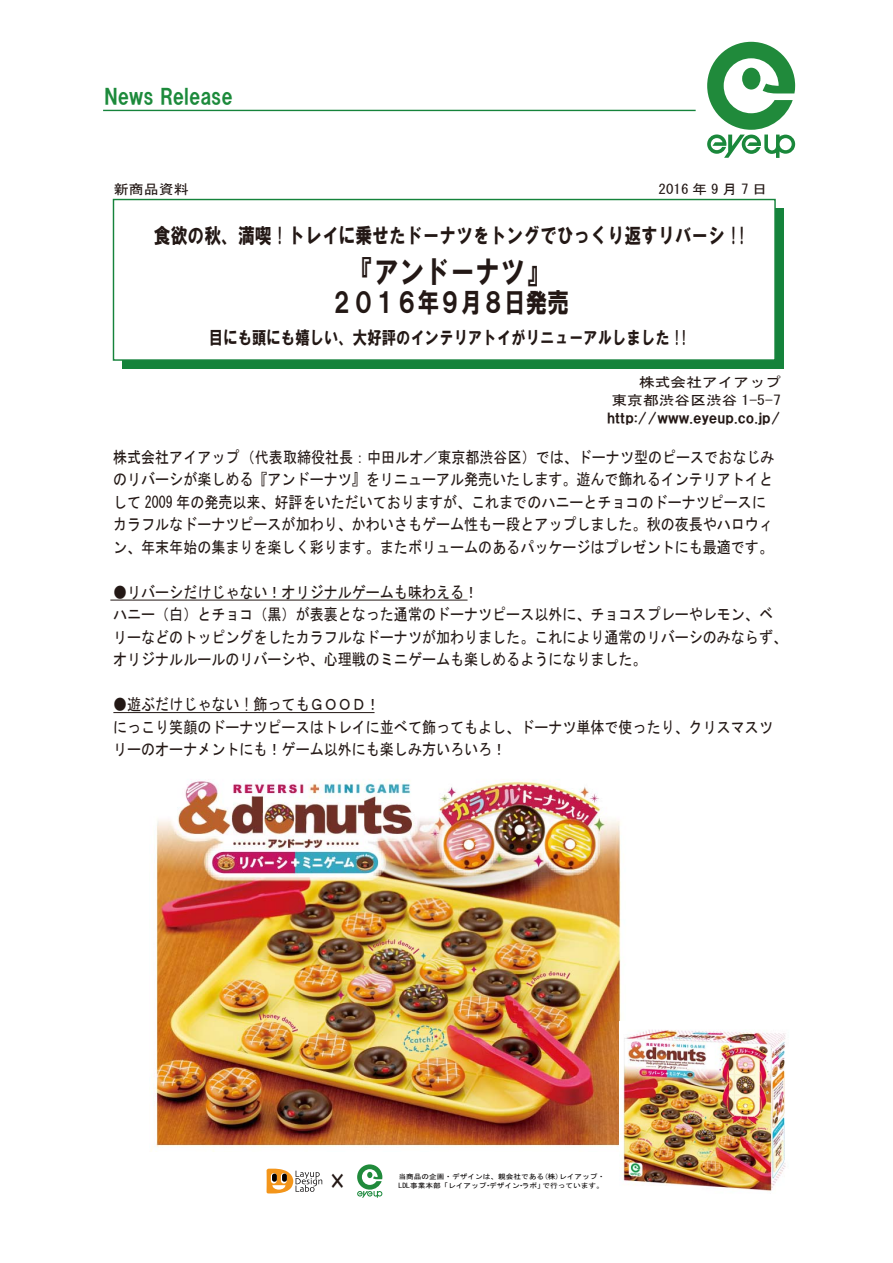
<style>
.page{position:relative;width:893px;height:1263px;background:#fff}
.page>*{position:absolute;margin:0;border:0;box-sizing:border-box;transform-origin:0 0}
.t1{font:31.5px "HG Soei Kakugothic UB";color:#231815;scale:.8 1}
.t2{font:27px "HG Soei Kakugothic UB";color:#231815;scale:.8 1}
.t3{font:21px "HG Soei Kakugothic UB";color:#231815;scale:.8 1}
.t4{font:21px "HGP Soei Kakugothic UB";color:#1c8a3b}
.t5{font:20.4px "HGP Soei Kakugothic UB";color:#231815;scale:.78 1}
.t6{font:18px "HG Soei Kakugothic UB";color:#231815;scale:.8 1}
.t7{font:16.2px/22.5px "MS Gothic";color:#231815;scale:.87 1}
.t8{font:13.5px/18px "HGP Soei Kakugothic UB";color:#231815;text-align:right;scale:1.17 1}
.t9{font:13.5px "MS Gothic";letter-spacing:.25em;color:#231815;scale:1.11 1}
.t10{font:13.5px "MS Gothic";color:#231815;scale:1.11 1}
.t11{font:6.9px/9.1px "MS Gothic";color:#040000;scale:1.11 1}
.s1{font-family:"MS Gothic"}
</style>
<div class="page">
<img style="left:149px;top:712px;width:472px;height:440px">
<div style="left:122px;top:208px;width:661px;height:161px;background:#15833b"></div>
<div style="left:113px;top:199px;width:663px;height:162px;background:#fff;border:1px solid #15833b"></div>
<hr style="left:103px;top:110px;width:593px;height:1px;background:#15833b">
<svg style="left:267px;top:1169px;width:55px;height:24px"></svg>
<svg style="left:357px;top:1164px;width:25px;height:34px"></svg>
<svg style="left:707px;top:42px;width:88px;height:116px"></svg>
<img style="left:620px;top:1021px;width:166px;height:170px">
<p class="t4" style="left:105px;top:85px;width:130px">News Release</p>
<p class="t10" style="left:114px;top:183px;width:69px">新商品資料</p>
<p class="t9" style="left:659px;top:183px;width:99px">2016年9月7日</p>
<p class="t3" style="left:154px;top:224px;width:742px">食欲の秋、満喫 ! トレイに乗せたドーナツをトングでひっくり返すリバーシ !!</p>
<p class="t1" style="left:349px;top:256px;width:253px">『アンドーナツ』</p>
<p class="t2" style="left:331px;top:289px;width:298px">２０１６年９月８日発売</p>
<p class="t6" style="left:209px;top:329px;width:600px">目にも頭にも嬉しい、大好評のインテリアトイがリニューアルしました !!</p>
<p class="t8" style="left:607px;top:373px;width:150px"><span class="s1">株式会社アイアップ<br>東京都渋谷区渋谷 1-5-7 </span>http://www.eyeup.co.jp/</p>
<p class="t7" style="left:113px;top:446px;width:762px">株式会社アイアップ（代表取締役社長：中田ルオ／東京都渋谷区）では、ドーナツ型のピースでおなじみのリバーシが楽しめる『アンドーナツ』をリニューアル発売いたします。遊んで飾れるインテリアトイとして 2009 年の発売以来、好評をいただいておりますが、これまでのハニーとチョコのドーナツピースにカラフルなドーナツピースが加わり、かわいさもゲーム性も一段とアップしました。秋の夜長やハロウィン、年末年始の集まりを楽しく彩ります。またボリュームのあるパッケージはプレゼントにも最適です。</p>
<p class="t7" style="left:113px;top:581px;width:776px">●リバーシだけじゃない！オリジナルゲームも味わえる！<br>ハニー（白）とチョコ（黒）が表裏となった通常のドーナツピース以外に、チョコスプレーやレモン、ベリーなどのトッピングをしたカラフルなドーナツが加わりました。これにより通常のリバーシのみならず、オリジナルルールのリバーシや、心理戦のミニゲームも楽しめるようになりました。</p>
<p class="t7" style="left:113px;top:693px;width:760px">●遊ぶだけじゃない ! 飾ってもＧＯＯＤ！<br>にっこり笑顔のドーナツピースはトレイに並べて飾ってもよし、ドーナツ単体で使ったり、クリスマスツリーのオーナメントにも！ゲーム以外にも楽しみ方いろいろ！</p>
<p class="t5" style="left:329px;top:1171px;width:22px">×</p>
<p class="t11" style="left:399px;top:1172px;width:188px">当商品の企画・デザインは、親会社である(株)レイアップ・<br>LDL事業本部「レイアップ・デザイン・ラボ」で行っています。</p>
</div>
